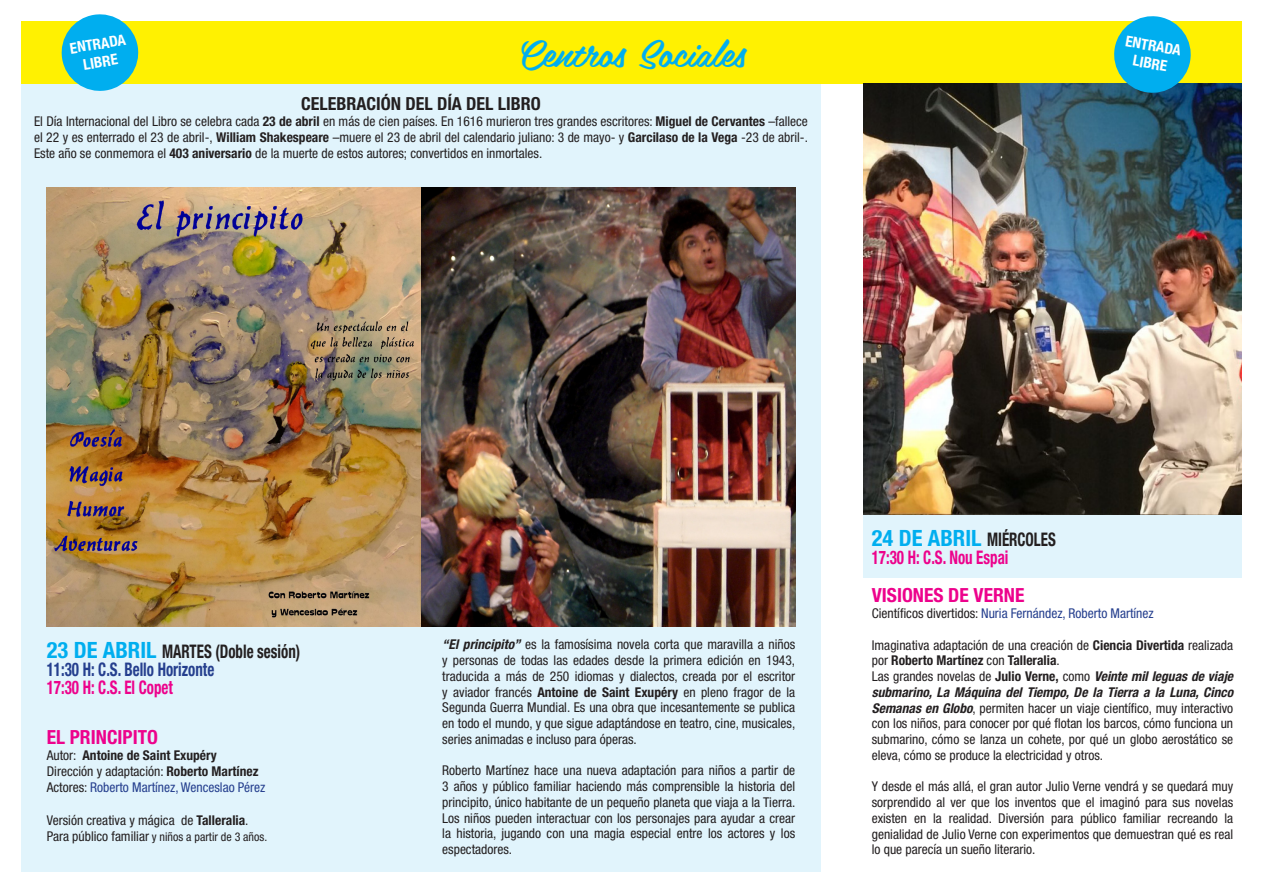
<style>
.page{position:relative;width:1263px;height:893px;background:#fff}
.page>*{position:absolute;margin:0;border:0;box-sizing:border-box;transform-origin:0 0}
.t1{font:37.5px "Belinda";color:#00aeef}
.t2{font:700 condensed 22.5px "Helvetica Neue";color:#00aeef}
.t3{font:700 condensed 19.5px "Helvetica Neue";color:#ed028c}
.t4{font:700 condensed 18.75px "Helvetica Neue";color:#ed028c;scale:.8 1}
.t5{font:700 condensed 18.75px "Helvetica Neue";color:#231f20;scale:.8 1}
.t6{font:700 condensed 18.75px "Helvetica Neue";color:#253f8e;scale:.8 1}
.t7{font:700 condensed 18px "Helvetica Neue LT Std";color:#231f20}
.t8{font:700 condensed 15px "Helvetica Neue LT Std";color:#fff}
.t9{font:condensed 13.5px/15.8px "Helvetica Neue LT Std";color:#231f20;text-align:justify}
.t10{font:condensed 13.5px "Helvetica Neue LT Std";color:#253f8e}
.t11{font:700 condensed 13.5px "Helvetica Neue LT Std";color:#231f20}
.t12{font:condensed 12px "Helvetica Neue LT Std";color:#231f20}
.s1{font-weight:700}
.s2{font-size:22.5px;color:#00aeef}
.s3{font-weight:400}
.s4{color:#231f20}
.s5{font-size:13.5px}
.s6{font-weight:700;font-style:italic}
.s7{font-size:18.75px;color:#231f20}
</style>
<div class="page">
<div style="left:21px;top:84px;width:800px;height:788px;background:#e1f4fc"></div>
<div style="left:21px;top:21px;width:1221px;height:63px;background:#fff101"></div>
<img style="left:47px;top:187px;width:748px;height:440px">
<div style="left:863px;top:515px;width:379px;height:63px;background:#e1f4fc"></div>
<img style="left:863px;top:84px;width:379px;height:430px">
<svg style="left:1111px;top:16px;width:83px;height:80px"></svg>
<svg style="left:61px;top:14px;width:78px;height:77px"></svg>
<p class="t8" style="left:69px;top:39px;width:58px;rotate:-9deg">ENTRADA</p>
<p class="t8" style="left:82px;top:55px;width:36px;rotate:-9deg">LIBRE</p>
<p class="t1" style="left:517px;top:21px;width:230px">Centros Sociales</p>
<p class="t7" style="left:301px;top:93px;width:241px">CELEBRACIÓN DEL DÍA DEL LIBRO</p>
<p class="t9" style="left:34px;top:113px;width:775px;line-height:16.2px">El Día Internacional del Libro se celebra cada <span class="s1">23 de abril</span> en más de cien países. En 1616 murieron tres grandes escritores: <span class="s1">Miguel de Cervantes</span> –fallece el 22 y es enterrado el 23 de abril-, <span class="s1">William Shakespeare</span> –muere el 23 de abril del calendario juliano: 3 de mayo- y <span class="s1">Garcilaso de la Vega</span> -23 de abril-.<br>Este año se conmemora el <span class="s1">403 aniversario</span> de la muerte de estos autores; convertidos en inmortales.</p>
<p class="t8" style="left:1127px;top:32px;width:58px;rotate:10deg">ENTRADA</p>
<p class="t8" style="left:1134px;top:51px;width:36px;rotate:10deg">LIBRE</p>
<p class="t5" style="left:47px;top:640px;width:318px"><span class="s2">23 DE ABRIL</span> MARTES (Doble sesión)</p>
<p class="t6" style="left:47px;top:658px;width:211px">11:30 H: C.S. Bello Horizonte</p>
<p class="t4" style="left:47px;top:676px;width:159px">17:30 H: C.S. El Copet</p>
<p class="t3" style="left:47px;top:725px;width:113px">EL PRINCIPITO</p>
<p class="t11" style="left:47px;top:747px;width:172px"><span class="s3">Autor:</span> Antoine de Saint Exupéry</p>
<p class="t9" style="left:47px;top:763px;width:213px">Dirección y adaptación: <span class="s1">Roberto Martínez</span></p>
<p class="t10" style="left:47px;top:780px;width:220px"><span class="s4">Actores:</span> Roberto Martínez, Wenceslao Pérez</p>
<p class="t9" style="left:47px;top:812px;width:203px">Versión creativa y mágica de <span class="s1">Talleralia</span>.</p>
<p class="t12" style="left:47px;top:830px;width:222px"><span class="s5">Para público familiar</span> y niños a partir de 3 años.</p>
<p class="t9" style="left:442px;top:637px;width:354px"><span class="s6">“El principito”</span> es la famosísima novela corta que maravilla a niños y personas de todas las edades desde la primera edición en 1943, traducida a más de 250 idiomas y dialectos, creada por el escritor y aviador francés <span class="s1">Antoine de Saint Exupéry</span> en pleno fragor de la Segunda Guerra Mundial. Es una obra que incesantemente se publica en todo el mundo, y que sigue adaptándose en teatro, cine, musicales, series animadas e incluso para óperas.</p>
<p class="t9" style="left:442px;top:763px;width:354px">Roberto Martínez hace una nueva adaptación para niños a partir de 3 años y público familiar haciendo más comprensible la historia del principito, único habitante de un pequeño planeta que viaja a la Tierra.<br>Los niños pueden interactuar con los personajes para ayudar a crear la historia, jugando con una magia especial entre los actores y los espectadores.</p>
<p class="t2" style="left:872px;top:525px;width:186px">24 DE ABRIL <span class="s7">MIÉRCOLES</span></p>
<p class="t4" style="left:872px;top:546px;width:172px">17:30 H: C.S. Nou Espai</p>
<p class="t3" style="left:872px;top:583px;width:154px">VISIONES DE VERNE</p>
<p class="t10" style="left:872px;top:605px;width:284px"><span class="s4">Científicos divertidos:</span> Nuria Fernández, Roberto Martínez</p>
<p class="t9" style="left:872px;top:637px;width:363px">Imaginativa adaptación de una creación de <span class="s1">Ciencia Divertida</span> realizada por <span class="s1">Roberto Martínez</span> con <span class="s1">Talleralia</span>.</p>
<p class="t9" style="left:872px;top:668px;width:363px">Las grandes novelas de <span class="s1">Julio Verne,</span> como <span class="s6">Veinte mil leguas de viaje submarino, La Máquina del Tiempo, De la Tierra a la Luna, Cinco Semanas en Globo</span>, permiten hacer un viaje científico, muy interactivo con los niños, para conocer por qué flotan los barcos, cómo funciona un submarino, cómo se lanza un cohete, por qué un globo aerostático se eleva, cómo se produce la electricidad y otros.</p>
<p class="t9" style="left:872px;top:779px;width:363px">Y desde el más allá, el gran autor Julio Verne vendrá y se quedará muy sorprendido al ver que los inventos que el imaginó para sus novelas existen en la realidad. Diversión para público familiar recreando la genialidad de Julio Verne con experimentos que demuestran qué es real lo que parecía un sueño literario.</p>
</div>
